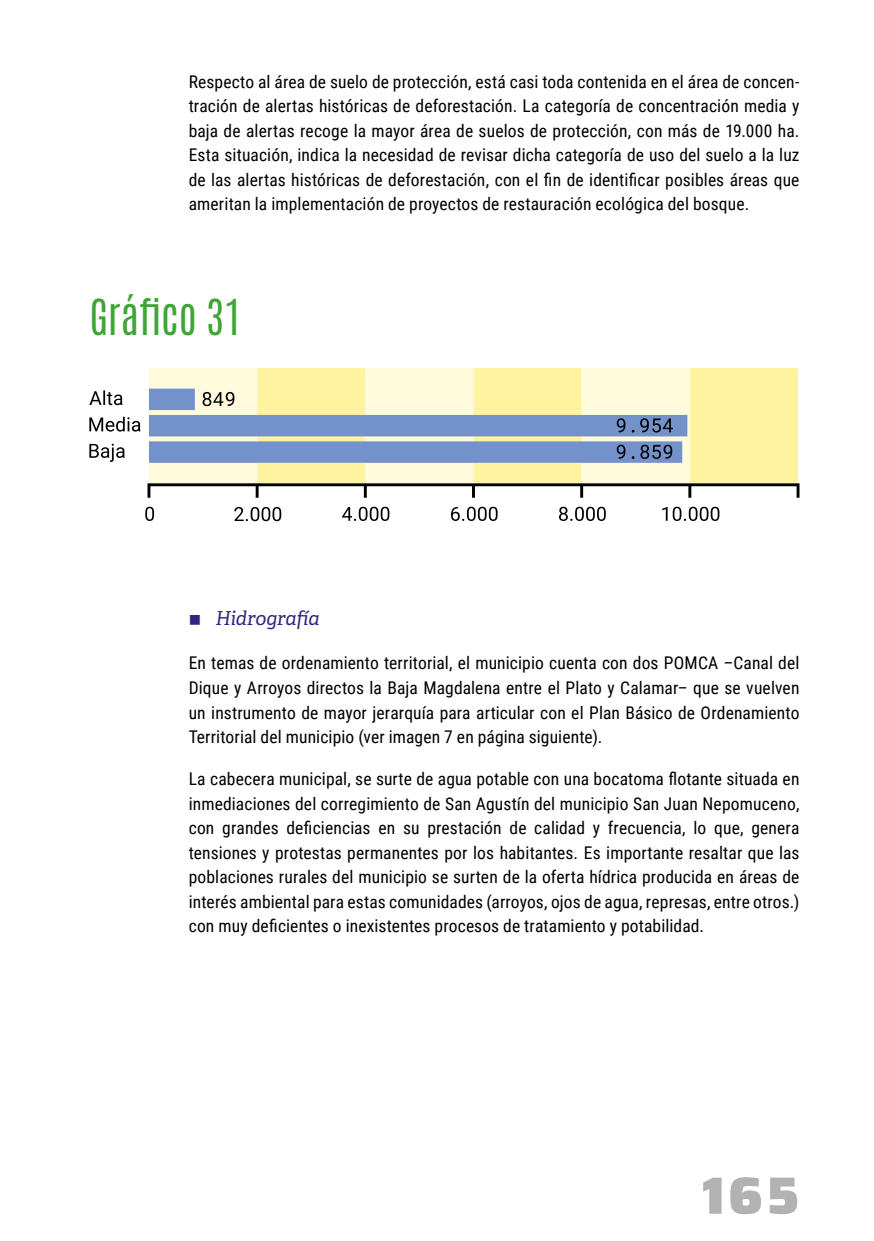
<style>
.page{position:relative;width:874px;height:1241px;background:#fff}
.page>*{position:absolute;margin:0;border:0;box-sizing:border-box;transform-origin:0 0}
.t1{font:900 52.5px "Saira";color:#b3b2b2}
.t2{font:300 42px "Antonio";color:#3fa535}
.t3{font:italic 19.25px "Adelle";letter-spacing:-.005em;color:#312783}
.t4{font:17.5px/24.5px "Roboto Condensed";letter-spacing:.005em;color:#000;text-align:justify}
.s1{font-weight:800;font-style:normal;font-size:28px}
</style>
<div class="page">
<div style="left:689px;top:368px;width:108px;height:22px;background:#fff3a0"></div>
<svg style="left:149px;top:368px;width:540px;height:22px;background:#fff7c4"></svg>
<svg style="left:149px;top:388px;width:538px;height:2px"></svg>
<svg style="left:89px;top:390px;width:710px;height:131px"></svg>
<p class="t4" style="left:189px;top:68px;width:612px">Respecto al área de suelo de protección, está casi toda contenida en el área de concen&shy;tración de alertas históricas de deforestación. La categoría de concentración media y baja de alertas recoge la mayor área de suelos de protección, con más de 19.000 ha.<br>Esta situación, indica la necesidad de revisar dicha categoría de uso del suelo a la luz de las alertas históricas de deforestación, con el fin de identificar posibles áreas que ameritan la implementación de proyectos de restauración ecológica del bosque.</p>
<h2 class="t2" style="left:89px;top:287px;width:153px">GRÁFICO 31</h2>
<p class="t3" style="left:186px;top:606px;width:134px"><span class="s1">͖</span> Hidrografía</p>
<p class="t4" style="left:189px;top:650px;width:612px">En temas de ordenamiento territorial, el municipio cuenta con dos POMCA –Canal del Dique y Arroyos directos la Baja Magdalena entre el Plato y Calamar– que se vuelven un instrumento de mayor jerarquía para articular con el Plan Básico de Ordenamiento Territorial del municipio (ver imagen 7 en página siguiente).</p>
<p class="t4" style="left:189px;top:765px;width:612px">La cabecera municipal, se surte de agua potable con una bocatoma flotante situada en inmediaciones del corregimiento de San Agustín del municipio San Juan Nepomuceno, con grandes deficiencias en su prestación de calidad y frecuencia, lo que, genera tensiones y protestas permanentes por los habitantes. Es importante resaltar que las poblaciones rurales del municipio se surten de la oferta hídrica producida en áreas de interés ambiental para estas comunidades (arroyos, ojos de agua, represas, entre otros.) con muy deficientes o inexistentes procesos de tratamiento y potabilidad.</p>
<h1 class="t1" style="left:702px;top:1152px;width:98px">165</h1>
</div>
